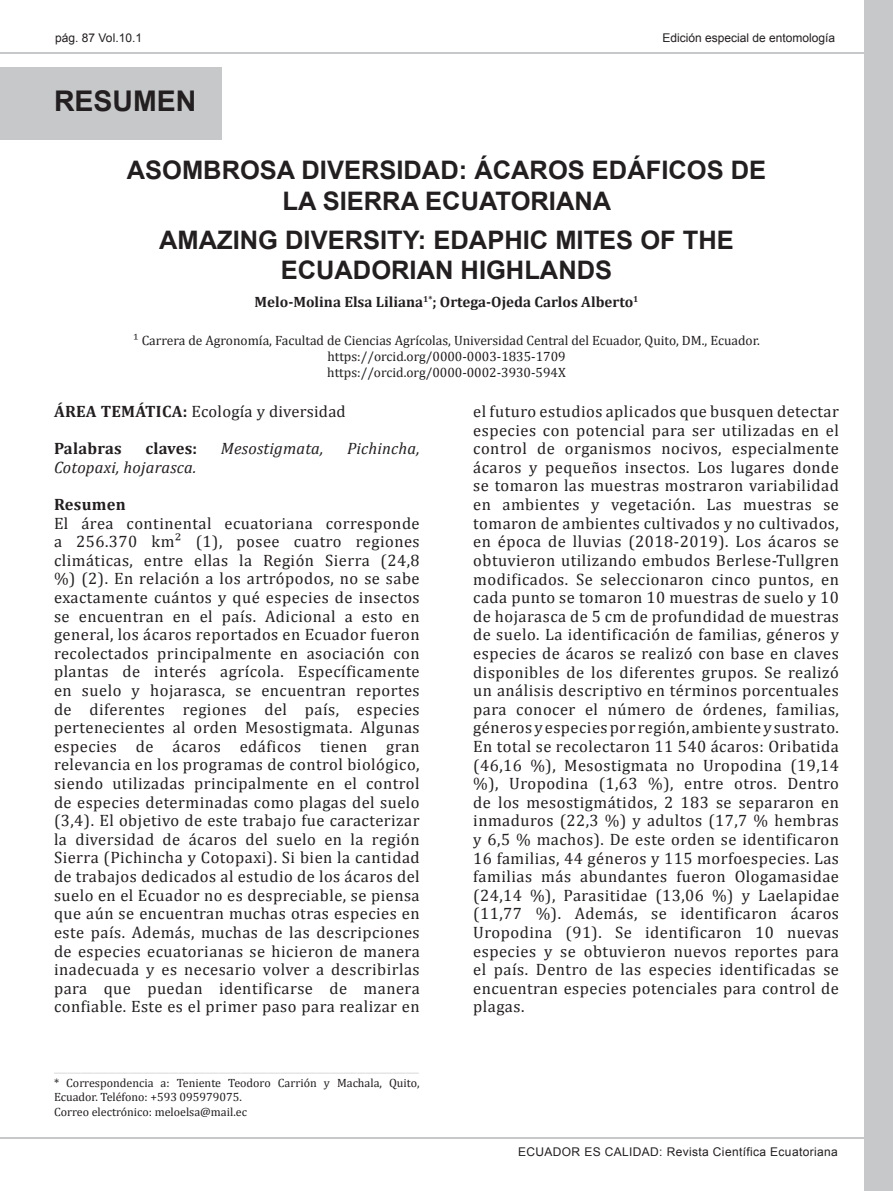
<style>
.page{position:relative;width:893px;height:1191px;background:#fff}
.page>*{position:absolute;margin:0;border:0;box-sizing:border-box;transform-origin:0 0}
.t1{font:700 28.5px "Arial";color:#231f20}
.t2{font:700 25.5px/30.6px "Arial";color:#231f20;text-align:center}
.t3{font:16.5px/18.6px "Cambria";letter-spacing:.03em;color:#231f20;text-align:justify}
.t4{font:italic 16.5px "Cambria";letter-spacing:.015em;color:#231f20}
.t5{font:700 16.5px "Cambria";letter-spacing:.015em;color:#231f20}
.t6{font:700 15px "Cambria";color:#231f20}
.t7{font:13.5px "Cambria";color:#231f20}
.t8{font:12px/14.4px "Cambria";color:#231f20}
.t9{font:12px "Cambria";color:#d0d0d0}
.t10{font:12px "Arial";letter-spacing:.03em;color:#231f20}
.t11{font:12px "Arial";color:#231f20}
.s1{font-weight:700}
</style>
<div class="page">
<div style="left:865px;top:0;width:28px;height:1191px;background:#c7c8ca"></div>
<hr style="left:0;top:1137px;width:893px;height:1px;background:#c7c8ca">
<hr style="left:0;top:53px;width:893px;height:1px;background:#c7c8ca">
<div style="left:0;top:67px;width:221px;height:73px;background:#c7c8ca"></div>
<p class="t11" style="left:55px;top:30px;width:88px">pág. 87 Vol.10.1</p>
<p class="t1" style="left:54px;top:82px;width:144px">RESUMEN</p>
<p class="t11" style="left:662px;top:30px;width:174px">Edición especial de entomología</p>
<p class="t2" style="left:127px;top:156px;width:641px">ASOMBROSA DIVERSIDAD: ÁCAROS EDÁFICOS DE<br>LA SIERRA ECUATORIANA</p>
<p class="t2" style="left:159px;top:225px;width:576px">AMAZING DIVERSITY: EDAPHIC MITES OF THE<br>ECUADORIAN HIGHLANDS</p>
<p class="t6" style="left:255px;top:291px;width:385px">Melo-Molina Elsa Liliana<sup>1*</sup>; Ortega-Ojeda Carlos Alberto<sup>1</sup></p>
<p class="t7" style="left:133px;top:332px;width:628px">¹ Carrera de Agronomía, Facultad de Ciencias Agrícolas, Universidad Central del Ecuador, Quito, DM., Ecuador.</p>
<p class="t7" style="left:327px;top:348px;width:240px">https://orcid.org/0000-0003-1835-1709</p>
<p class="t7" style="left:327px;top:364px;width:240px">https://orcid.org/0000-0002-3930-594X</p>
<p class="t3" style="left:54px;top:402px;width:293px"><span class="s1">ÁREA TEMÁTICA:</span> Ecología y diversidad</p>
<p class="t5" style="left:54px;top:437px;width:69px">Palabras</p>
<p class="t5" style="left:145px;top:437px;width:53px">claves:</p>
<p class="t4" style="left:221px;top:438px;width:104px">Mesostigmata,</p>
<p class="t4" style="left:347px;top:438px;width:74px">Pichincha,</p>
<p class="t4" style="left:54px;top:457px;width:144px">Cotopaxi, hojarasca.</p>
<p class="t5" style="left:54px;top:492px;width:73px">Resumen</p>
<p class="t3" style="left:54px;top:514px;width:367px">El área continental ecuatoriana corresponde a 256.370 km² (1), posee cuatro regiones climáticas, entre ellas la Región Sierra (24,8 %) (2). En relación a los artrópodos, no se sabe exactamente cuántos y qué especies de insectos se encuentran en el país. Adicional a esto en general, los ácaros reportados en Ecuador fueron recolectados principalmente en asociación con plantas de interés agrícola. Específicamente en suelo y hojarasca, se encuentran reportes de diferentes regiones del país, especies pertenecientes al orden Mesostigmata. Algunas especies de ácaros edáficos tienen gran relevancia en los programas de control biológico, siendo utilizadas principalmente en el control de especies determinadas como plagas del suelo (3,4). El objetivo de este trabajo fue caracterizar la diversidad de ácaros del suelo en la región Sierra (Pichincha y Cotopaxi). Si bien la cantidad de trabajos dedicados al estudio de los ácaros del suelo en el Ecuador no es despreciable, se piensa que aún se encuentran muchas otras especies en este país. Además, muchas de las descripciones de especies ecuatorianas se hicieron de manera inadecuada y es necesario volver a describirlas para que puedan identificarse de manera confiable. Este es el primer paso para realizar en</p>
<p class="t3" style="left:473px;top:402px;width:367px">el futuro estudios aplicados que busquen detectar especies con potencial para ser utilizadas en el control de organismos nocivos, especialmente ácaros y pequeños insectos. Los lugares donde se tomaron las muestras mostraron variabilidad en ambientes y vegetación. Las muestras se tomaron de ambientes cultivados y no cultivados, en época de lluvias (2018-2019). Los ácaros se obtuvieron utilizando embudos Berlese-Tullgren modificados. Se seleccionaron cinco puntos, en cada punto se tomaron 10 muestras de suelo y 10 de hojarasca de 5 cm de profundidad de muestras de suelo. La identificación de familias, géneros y especies de ácaros se realizó con base en claves disponibles de los diferentes grupos. Se realizó un análisis descriptivo en términos porcentuales para conocer el número de órdenes, familias, géneros y especies por región, ambiente y sustrato.<br>En total se recolectaron 11 540 ácaros: Oribatida (46,16 %), Mesostigmata no Uropodina (19,14 %), Uropodina (1,63 %), entre otros. Dentro de los mesostigmátidos, 2 183 se separaron en inmaduros (22,3 %) y adultos (17,7 % hembras y 6,5 % machos). De este orden se identificaron 16 familias, 44 géneros y 115 morfoespecies. Las familias más abundantes fueron Ologamasidae (24,14 %), Parasitidae (13,06 %) y Laelapidae (11,77 %). Además, se identificaron ácaros Uropodina (91). Se identificaron 10 nuevas especies y se obtuvieron nuevos reportes para el país. Dentro de las especies identificadas se encuentran especies potenciales para control de plagas.</p>
<p class="t9" style="left:54px;top:1061px;width:367px">__________________________________________________________________________________</p>
<p class="t8" style="left:54px;top:1075px;width:367px">* Correspondencia a: Teniente Teodoro Carrión y Machala, Quito,<br>Ecuador. Teléfono: +593 095979075.</p>
<p class="t8" style="left:54px;top:1104px;width:194px">Correo electrónico: meloelsa@mail.ec</p>
<p class="t10" style="left:518px;top:1143px;width:321px">ECUADOR ES CALIDAD: Revista Científica Ecuatoriana</p>
</div>
